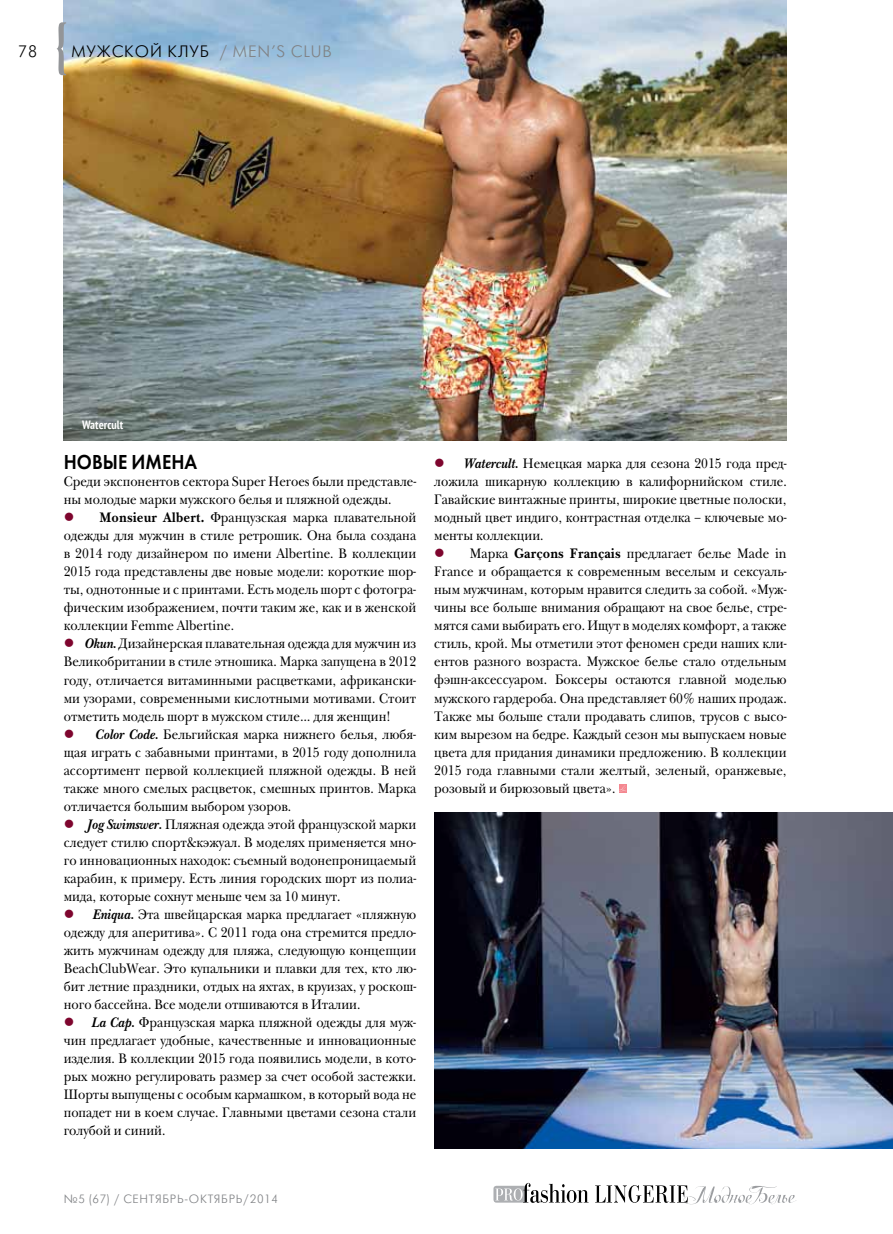
<style>
.page{position:relative;width:893px;height:1234px;background:#fff}
.page>*{position:absolute;margin:0;border:0;box-sizing:border-box;transform-origin:0 0}
.t1{font:21px "Futura Demi";color:#000;scale:.9 1}
.t2{font:300 16.5px "Futura Futuris";letter-spacing:.06em;color:#000}
.t3{font:14.25px/18px "New Baskerville ITC";color:#000;text-align:justify;scale:.9 1}
.t4{font:300 12px "Futura Futuris";letter-spacing:.06em;color:#808285}
.t5{font:700 condensed 12px "PT Sans";color:#fff}
.s1{color:#808285}
.s2{color:#7e052e}
.s3{font-weight:700}
.s4{font-weight:700;font-style:italic}
</style>
<div class="page">
<svg style="left:493px;top:1182px;width:304px;height:22px"></svg>
<svg style="left:619px;top:784px;width:8px;height:7px"></svg>
<img style="left:434px;top:812px;width:459px;height:336px">
<img style="left:64px;top:0;width:723px;height:440px">
<svg style="left:56px;top:22px;width:10px;height:53px"></svg>
<p class="t2" style="left:18px;top:42px;width:21px">78</p>
<p class="t2" style="left:71px;top:42px;width:262px">МУЖСКОЙ КЛУБ <span class="s1">/ MEN’S CLUB</span></p>
<p class="t5" style="left:82px;top:416px;width:43px">Watercult</p>
<h1 class="t1" style="left:64px;top:448px;width:150px">Новые имена</h1>
<p class="t3" style="left:64px;top:473px;width:393px">Среди экспонентов сектора Super Heroes были представле&shy;ны молодые марки мужского белья и пляжной одежды.</p>
<p class="t3" style="left:64px;top:509px;width:393px"><span class="s2">●</span> <span class="s3">Monsieur Albert.</span> Французская марка плавательной одежды для мужчин в стиле ретрошик. Она была создана в 2014 году дизайнером по имени Albertine. В коллекции 2015 года представлены две новые модели: короткие шор&shy;ты, однотонные и с принтами. Есть модель шорт с фотогра&shy;фическим изображением, почти таким же, как и в женской коллекции Femme Albertine.</p>
<p class="t3" style="left:64px;top:635px;width:393px"><span class="s2">●</span> <span class="s4">Okun.</span> Дизайнерская плавательная одежда для мужчин из Великобритании в стиле этношика. Марка запущена в 2012 году, отличается витаминными расцветками, африкански&shy;ми узорами, современными кислотными мотивами. Стоит отметить модель шорт в мужском стиле… для женщин!</p>
<p class="t3" style="left:64px;top:725px;width:393px"><span class="s2">●</span> <span class="s4">Color Code.</span> Бельгийская марка нижнего белья, любя&shy;щая играть с забавными принтами, в 2015 году дополнила ассортимент первой коллекцией пляжной одежды. В ней также много смелых расцветок, смешных принтов. Марка отличается большим выбором узоров.</p>
<p class="t3" style="left:64px;top:815px;width:393px"><span class="s2">●</span> <span class="s4">Jog Swimswer.</span> Пляжная одежда этой французской марки следует стилю спорт&amp;кэжуал. В моделях применяется мно&shy;го инновационных находок: съемный водонепроницаемый карабин, к примеру. Есть линия городских шорт из полиа&shy;мида, которые сохнут меньше чем за 10 минут.</p>
<p class="t3" style="left:64px;top:905px;width:393px"><span class="s2">●</span> <span class="s4">Eniqua.</span> Эта швейцарская марка предлагает «пляжную одежду для аперитива». С 2011 года она стремится предло&shy;жить мужчинам одежду для пляжа, следующую концепции BeachClubWear. Это купальники и плавки для тех, кто лю&shy;бит летние праздники, отдых на яхтах, в круизах, у роскош&shy;ного бассейна. Все модели отшиваются в Италии.</p>
<p class="t3" style="left:64px;top:1013px;width:393px"><span class="s2">●</span> <span class="s4">La Cap.</span> Французская марка пляжной одежды для муж&shy;чин предлагает удобные, качественные и инновационные изделия. В коллекции 2015 года появились модели, в кото&shy;рых можно регулировать размер за счет особой застежки.<br>Шорты выпущены с особым кармашком, в который вода не попадет ни в коем случае. Главными цветами сезона стали голубой и синий.</p>
<p class="t3" style="left:434px;top:455px;width:393px"><span class="s2">●</span> <span class="s4">Watercult.</span> Немецкая марка для сезона 2015 года пред&shy;ложила шикарную коллекцию в калифорнийском стиле.<br>Гавайские винтажные принты, широкие цветные полоски, модный цвет индиго, контрастная отделка – ключевые мо&shy;менты коллекции.</p>
<p class="t3" style="left:434px;top:545px;width:393px"><span class="s2">●</span> Марка <span class="s3">Garçons Français</span> предлагает белье Made in France и обращается к современным веселым и сексуаль&shy;ным мужчинам, которым нравится следить за собой. «Муж&shy;чины все больше внимания обращают на свое белье, стре&shy;мятся сами выбирать его. Ищут в моделях комфорт, а также стиль, крой. Мы отметили этот феномен среди наших кли&shy;ентов разного возраста. Мужское белье стало отдельным фэшн-аксессуаром. Боксеры остаются главной моделью мужского гардероба. Она представляет 60% наших продаж.<br>Также мы больше стали продавать слипов, трусов с высо&shy;ким вырезом на бедре. Каждый сезон мы выпускаем новые цвета для придания динамики предложению. В коллекции 2015 года главными стали желтый, зеленый, оранжевые, розовый и бирюзовый цвета».</p>
<p class="t4" style="left:64px;top:1191px;width:216px">№5 (67) / СЕНТЯБРЬ-ОКТЯБРЬ/2014</p>
</div>
